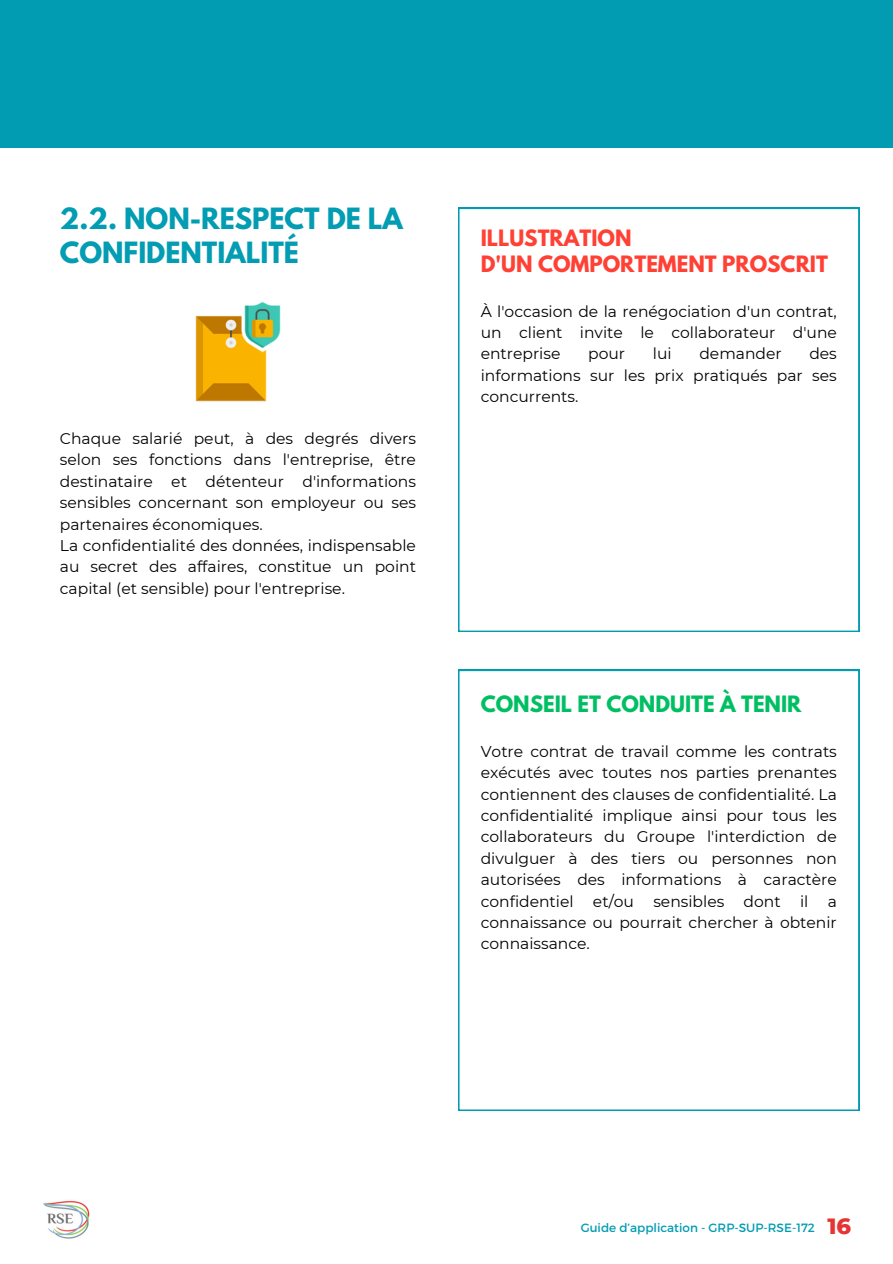
<style>
.page{position:relative;width:893px;height:1264px;background:#fff}
.page>*{position:absolute;margin:0;border:0;box-sizing:border-box;transform-origin:0 0}
.t1{font:700 25.95px/33.8px "League Spartan";color:#029cb3}
.t2{font:800 22.5px "Montserrat";color:#e53433}
.t3{font:700 19.95px/25.8px "League Spartan";color:#ff4135}
.t4{font:700 19.95px "League Spartan";color:#00bf63}
.t5{font:15.6px/21.3px "Montserrat";color:#000;text-align:justify}
.t6{font:12px "Montserrat";color:#029cb3}
</style>
<div class="page">
<svg style="left:458px;top:208px;width:401px;height:423px"></svg>
<svg style="left:458px;top:670px;width:401px;height:440px"></svg>
<img style="left:195px;top:301px;width:86px;height:101px">
<img style="left:43px;top:1200px;width:47px;height:39px">
<div style="left:0;top:0;width:892px;height:148px;background:#029cb2"></div>
<h1 class="t1" style="left:60px;top:205px;width:344px">2.2. NON-RESPECT DE LA<br>CONFIDENTIALITÉ</h1>
<p class="t5" style="left:60px;top:428px;width:357px;text-align:left">Chaque salarié peut, à des degrés divers selon ses fonctions dans l'entreprise, être destinataire et détenteur d'informations sensibles concernant son employeur ou ses partenaires économiques.<br>La confidentialité des données, indispensable au secret des affaires, constitue un point capital (et sensible) pour l'entreprise.</p>
<h3 class="t3" style="left:480px;top:228px;width:349px">ILLUSTRATION<br>D'UN COMPORTEMENT PROSCRIT</h3>
<h2 class="t5" style="left:480px;top:300px;width:357px">À l'occasion de la renégociation d'un contrat, un client invite le collaborateur d'une entreprise</h2>
<h2 class="t5" style="left:480px;top:343px;width:357px;text-indent:328px">des informations sur les prix pratiqués par ses concurrents.</h2>
<h2 class="t5" style="left:588px;top:343px;width:38px">pour</h2>
<h2 class="t5" style="left:652px;top:343px;width:20px">lui</h2>
<h2 class="t5" style="left:699px;top:343px;width:84px">demander</h2>
<h3 class="t4" style="left:480px;top:694px;width:322px">CONSEIL ET CONDUITE À TENIR</h3>
<h2 class="t5" style="left:480px;top:740px;width:357px">Votre contrat de travail comme les contrats exécutés avec toutes nos parties prenantes contiennent des clauses de confidentialité. La confidentialité implique ainsi pour tous les collaborateurs du Groupe l'interdiction de divulguer à des tiers ou personnes non autorisées des informations à caractère confidentiel et/ou sensibles dont il a connaissance ou pourrait chercher à obtenir connaissance.</h2>
<p class="t6" style="left:580px;top:1219px;width:236px">Guide d’application - GRP-SUP-RSE-172</p>
<p class="t2" style="left:827px;top:1212px;width:25px">16</p>
</div>
